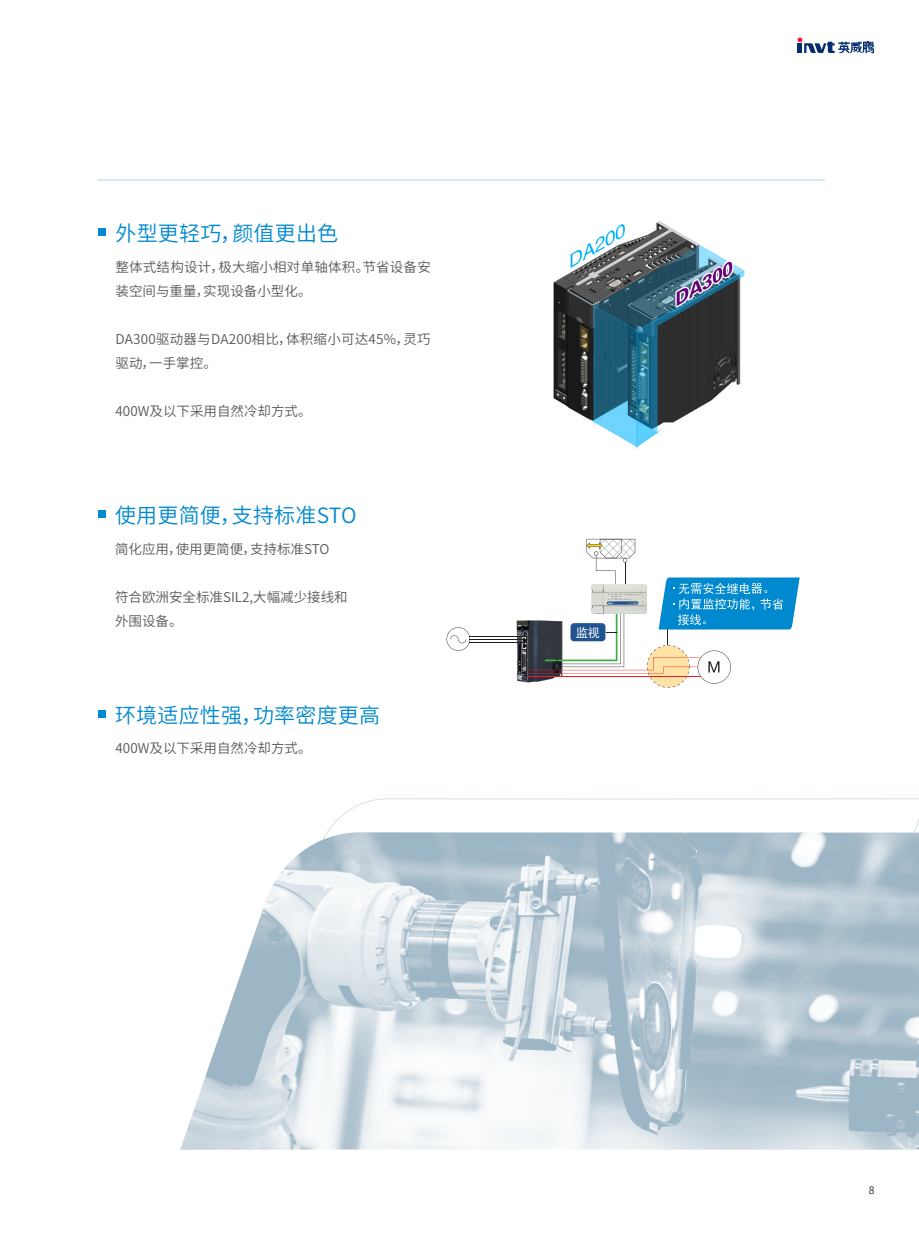
<style>
.page{position:relative;width:919px;height:1238px;background:#fff}
.page>*{position:absolute;margin:0;border:0;box-sizing:border-box;transform-origin:0 0}
.t1{font:21px "Source Han Sans CN";letter-spacing:.01em;color:#0089cf}
.t2{font:13.5px/24px "Source Han Sans CN";color:#57585a}
.t3{font:12.15px "Sim Hei";color:#fff}
.t4{font:10.5px "Source Han Sans CN";color:#231f20}
</style>
<div class="page">
<svg style="left:797px;top:37px;width:77px;height:16px"></svg>
<hr style="left:97px;top:179px;width:727px;height:1px;background:#b4d4e4">
<div style="left:99px;top:228px;width:7px;height:8px;background:#0089cf"></div>
<div style="left:98px;top:510px;width:8px;height:8px;background:#0089cf"></div>
<div style="left:98px;top:710px;width:8px;height:7px;background:#0089cf"></div>
<svg style="left:327px;top:798px;width:591px;height:34px"></svg>
<img style="left:180px;top:832px;width:738px;height:317px">
<img style="left:516px;top:620px;width:11px;height:63px">
<hr style="left:469px;top:636px;width:57px;height:1px;background:#231f20">
<hr style="left:469px;top:639px;width:57px;height:1px;background:#231f20">
<hr style="left:469px;top:642px;width:57px;height:1px;background:#231f20">
<svg style="left:446px;top:627px;width:24px;height:23px"></svg>
<svg style="left:527px;top:539px;width:272px;height:148px"></svg>
<img style="left:553px;top:221px;width:192px;height:229px">
<p class="t1" style="left:115px;top:221px;width:224px">外型更轻巧，颜值更出色</p>
<p class="t2" style="left:115px;top:255px;width:317px">整体式结构设计，极大缩小相对单轴体积。节省设备安装空间与重量，实现设备小型化。</p>
<p class="t2" style="left:115px;top:327px;width:316px">DA300驱动器与DA200相比，体积缩小可达45%，灵巧驱动，一手掌控。</p>
<p class="t2" style="left:115px;top:399px;width:198px">400W及以下采用自然冷却方式。</p>
<p class="t1" style="left:115px;top:503px;width:243px">使用更简便，支持标准STO</p>
<p class="t2" style="left:115px;top:537px;width:216px">简化应用，使用更简便，支持标准STO</p>
<p class="t2" style="left:115px;top:585px;width:234px">符合欧洲安全标准SIL2,大幅减少接线和外围设备。</p>
<p class="t1" style="left:115px;top:703px;width:267px">环境适应性强，功率密度更高</p>
<p class="t2" style="left:115px;top:736px;width:198px">400W及以下采用自然冷却方式。</p>
<p class="t3" style="left:576px;top:626px;width:26px">监视</p>
<p class="t4" style="left:868px;top:1183px;width:7px">8</p>
</div>
